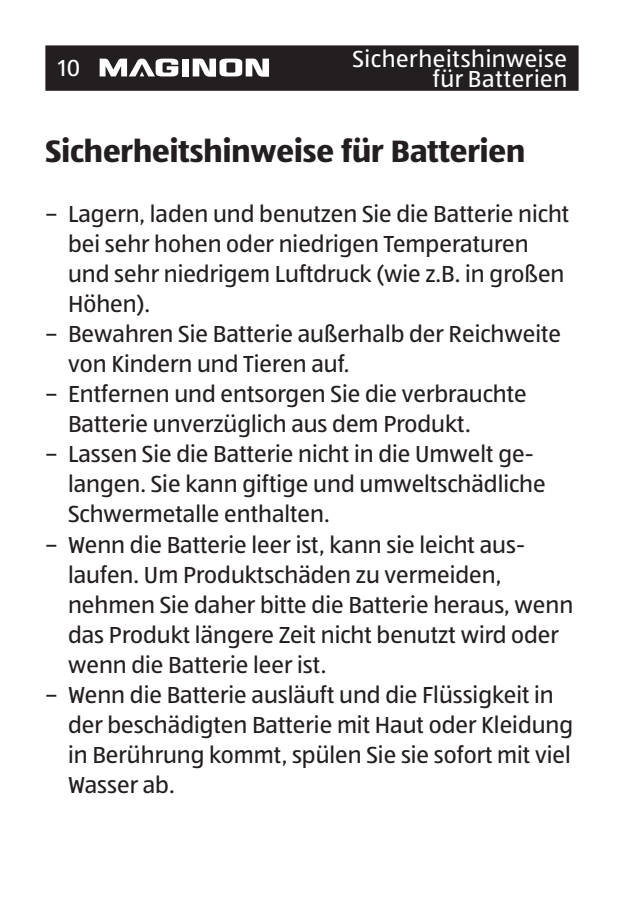
<style>
.page{position:relative;width:624px;height:908px;background:#fff}
.page>*{position:absolute;margin:0;border:0;box-sizing:border-box;transform-origin:0 0}
.t1{font:32px "ALDISUED Bold";color:#231f20}
.t2{font:24px/30px "ALDISUED Regular";color:#231f20}
.Kopfzeile_rechts{font:24px/20px "ALDISUEDOT";letter-spacing:.02em;color:#fff;text-align:right}
</style>
<div class="page">
<div style="left:45px;top:45px;width:534px;height:46px;background:#231f20"></div>
<div style="left:182px;top:59px;width:7px;height:17px;background:#fff"></div>
<svg style="left:193px;top:59px;width:76px;height:18px"></svg>
<svg style="left:100px;top:59px;width:78px;height:17px"></svg>
<p class="Kopfzeile_rechts" style="left:58px;top:57px;width:24px">10</p>
<p class="Kopfzeile_rechts" style="left:352px;top:49px;width:216px">Sicherheitshinweise für Batterien</p>
<p class="t1" style="left:45px;top:131px;width:481px">Sicherheitshinweise für Batterien</p>
<p class="t2" style="left:68px;top:198px;width:503px;text-indent:-23px">– Lagern, laden und benutzen Sie die Batterie nicht bei sehr hohen oder niedrigen Temperaturen und sehr niedrigem Luftdruck (wie z.B. in großen Höhen).</p>
<p class="t2" style="left:68px;top:318px;width:494px;text-indent:-23px">– Bewahren Sie Batterie außerhalb der Reichweite von Kindern und Tieren auf.</p>
<p class="t2" style="left:68px;top:378px;width:460px;text-indent:-23px">– Entfernen und entsorgen Sie die verbrauchte<br>Batterie unverzüglich aus dem Produkt.</p>
<p class="t2" style="left:68px;top:438px;width:479px;text-indent:-23px">– Lassen Sie die Batterie nicht in die Umwelt ge&shy;langen. Sie kann giftige und umweltschädliche<br>Schwermetalle enthalten.</p>
<p class="t2" style="left:68px;top:528px;width:506px;text-indent:-23px">– Wenn die Batterie leer ist, kann sie leicht aus&shy;laufen. Um Produktschäden zu vermeiden, nehmen Sie daher bitte die Batterie heraus, wenn das Produkt längere Zeit nicht benutzt wird oder wenn die Batterie leer ist.</p>
<p class="t2" style="left:68px;top:678px;width:506px;text-indent:-23px">– Wenn die Batterie ausläuft und die Flüssigkeit in der beschädigten Batterie mit Haut oder Kleidung in Berührung kommt, spülen Sie sie sofort mit viel Wasser ab.</p>
</div>
